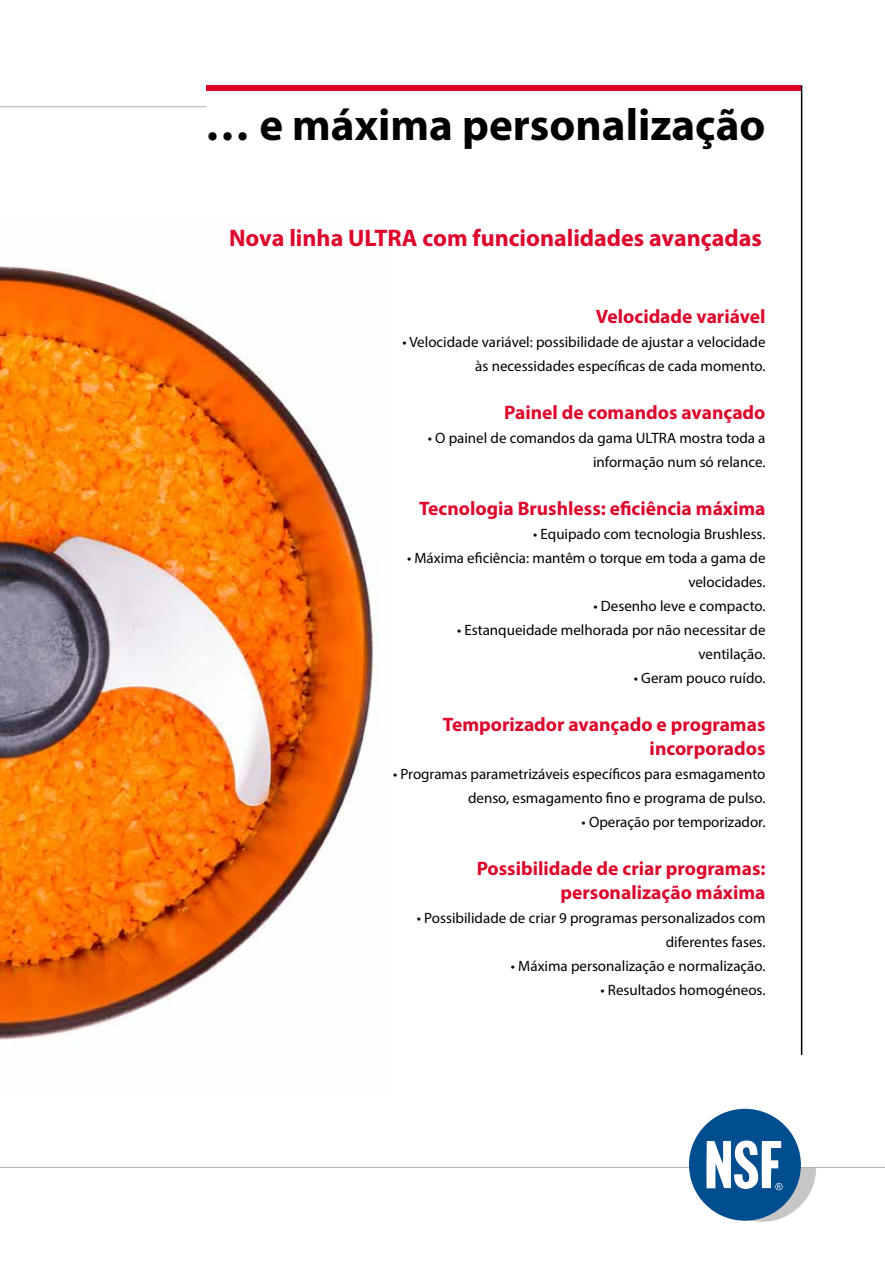
<style>
.page{position:relative;width:885px;height:1263px;background:#fff}
.page>*{position:absolute;margin:0;border:0;box-sizing:border-box;transform-origin:0 0}
.t1{font:700 45px "Myriad Pro";color:#000}
.t2{font:700 24px "Myriad Pro";color:#dd052b}
.t3{font:700 19.5px/24px "Myriad Pro";color:#dd052b;text-align:right}
.t4{font:15px/24px "Myriad Pro";color:#000;text-align:right}
</style>
<div class="page">
<img style="left:0;top:266px;width:379px;height:774px">
<hr style="left:0;top:106px;width:206px;height:1px;background:#b3b2b2">
<div style="left:206px;top:85px;width:594px;height:5px;background:#dd052b"></div>
<hr style="left:800px;top:85px;width:2px;height:970px;background:#000">
<div style="left:707px;top:1113px;width:109px;height:109px;background:#c6c6c6;border-radius:50%"></div>
<div style="left:716px;top:1112px;width:112px;height:55px;background:#fff"></div>
<hr style="left:0;top:1167px;width:884px;height:1px;background:#b3b2b2">
<div style="left:689px;top:1109px;width:111px;height:112px;background:#004d8f;border-radius:50%"></div>
<svg style="left:706px;top:1140px;width:76px;height:51px"></svg>
<h1 class="t1" style="left:205px;top:96px;width:561px">… e máxima personalização</h1>
<h2 class="t2" style="left:229px;top:222px;width:534px">Nova linha ULTRA com funcionalidades avançadas</h2>
<h3 class="t3" style="left:596px;top:304px;width:171px">Velocidade variável</h3>
<p class="t4" style="left:402px;top:330px;width:364px">• Velocidade variável: possibilidade de ajustar a velocidade às necessidades específicas de cada momento.</p>
<h3 class="t3" style="left:504px;top:400px;width:263px">Painel de comandos avançado</h3>
<p class="t4" style="left:427px;top:426px;width:339px">• O painel de comandos da gama ULTRA mostra toda a informação num só relance.</p>
<h3 class="t3" style="left:419px;top:496px;width:348px">Tecnologia Brushless: eficiência máxima</h3>
<p class="t4" style="left:533px;top:522px;width:234px">• Equipado com tecnologia Brushless.</p>
<p class="t4" style="left:407px;top:546px;width:360px">• Máxima eficiência: mantêm o torque em toda a gama de velocidades.</p>
<p class="t4" style="left:593px;top:594px;width:173px">• Desenho leve e compacto.</p>
<p class="t4" style="left:457px;top:618px;width:310px">• Estanqueidade melhorada por não necessitar de ventilação.</p>
<p class="t4" style="left:633px;top:666px;width:133px">• Geram pouco ruído.</p>
<h3 class="t3" style="left:443px;top:712px;width:324px">Temporizador avançado e programas incorporados</h3>
<p class="t4" style="left:393px;top:762px;width:374px">• Programas parametrizáveis específicos para esmagamento denso, esmagamento fino e programa de pulso.</p>
<p class="t4" style="left:581px;top:810px;width:185px">• Operação por temporizador.</p>
<h3 class="t3" style="left:476px;top:856px;width:290px">Possibilidade de criar programas: personalização máxima</h3>
<p class="t4" style="left:417px;top:906px;width:350px">• Possibilidade de criar 9 programas personalizados com diferentes fases.</p>
<p class="t4" style="left:511px;top:954px;width:256px">• Máxima personalização e normalização.</p>
<p class="t4" style="left:600px;top:978px;width:166px">• Resultados homogéneos.</p>
</div>
